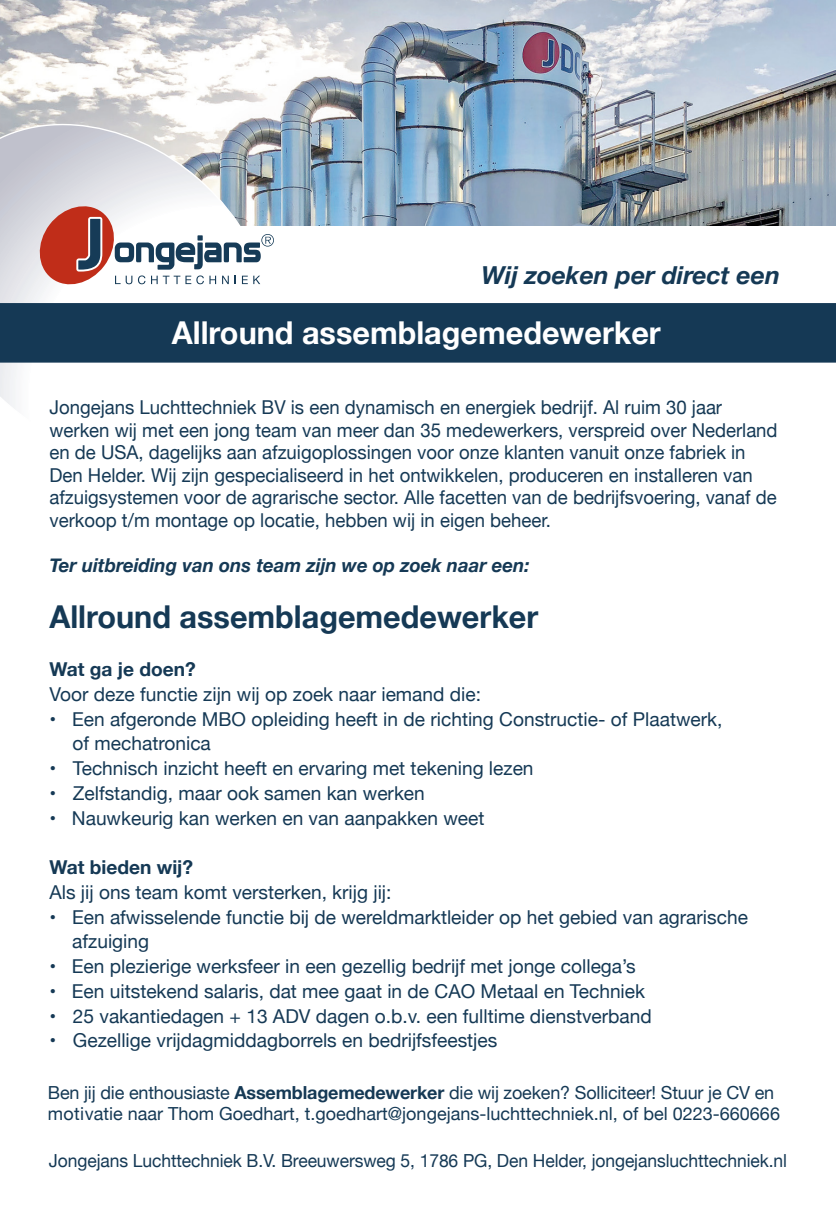
<style>
.page{position:relative;width:836px;height:1212px;background:#fff}
.page>*{position:absolute;margin:0;border:0;box-sizing:border-box;transform-origin:0 0}
.t1{font:700 31.5px "Helvetica Neue";color:#fff}
.t2{font:700 31.5px "Helvetica Neue";color:#153955}
.t3{font:italic 700 24.75px "Helvetica Neue";color:#153955}
.t4{font:19.12px/22.5px "Helvetica Neue";color:#153955}
.t5{font:italic 700 19.12px "Helvetica Neue";color:#153955}
.t6{font:700 19.12px "Helvetica Neue";color:#153955}
.t7{font:18px/21.4px "Helvetica Neue";letter-spacing:-.005em;color:#153955}
.s1{font-weight:700}
</style>
<div class="page">
<img style="left:0;top:0;width:836px;height:226px">
<svg style="left:0;top:105px;width:298px;height:304px"></svg>
<svg style="left:36px;top:201px;width:238px;height:89px"></svg>
<div style="left:0;top:303px;width:836px;height:60px;background:#153955"></div>
<p class="t3" style="left:481px;top:256px;width:300px">Wij zoeken per direct een</p>
<p class="t1" style="left:172px;top:308px;width:490px">Allround assemblagemedewerker</p>
<p class="t4" style="left:49px;top:397px;width:729px">Jongejans Luchttechniek BV is een dynamisch en energiek bedrijf. Al ruim 30 jaar werken wij met een jong team van meer dan 35 medewerkers, verspreid over Nederland en de USA, dagelijks aan afzuigoplossingen voor onze klanten vanuit onze fabriek in Den Helder. Wij zijn gespecialiseerd in het ontwikkelen, produceren en installeren van afzuigsystemen voor de agrarische sector. Alle facetten van de bedrijfsvoering, vanaf de verkoop t/m montage op locatie, hebben wij in eigen beheer.</p>
<p class="t5" style="left:49px;top:550px;width:481px">Ter uitbreiding van ons team zijn we op zoek naar een:</p>
<p class="t2" style="left:49px;top:592px;width:490px">Allround assemblagemedewerker</p>
<p class="t6" style="left:49px;top:654px;width:148px">Wat ga je doen?</p>
<p class="t4" style="left:49px;top:684px;width:433px">Voor deze functie zijn wij op zoek naar iemand die:</p>
<p class="t4" style="left:73px;top:707px;width:651px;line-height:24.8px;text-indent:-23px">• Een afgeronde MBO opleiding heeft in de richting Constructie- of Plaatwerk, of mechatronica</p>
<p class="t4" style="left:49px;top:758px;width:485px">• Technisch inzicht heeft en ervaring met tekening lezen</p>
<p class="t4" style="left:49px;top:783px;width:377px">• Zelfstandig, maar ook samen kan werken</p>
<p class="t4" style="left:49px;top:808px;width:436px">• Nauwkeurig kan werken en van aanpakken weet</p>
<p class="t6" style="left:49px;top:852px;width:145px">Wat bieden wij?</p>
<p class="t4" style="left:49px;top:882px;width:343px">Als jij ons team komt versterken, krijg jij:</p>
<p class="t4" style="left:49px;top:907px;width:700px">• Een afwisselende functie bij de wereldmarktleider op het gebied van agrarische</p>
<p class="t4" style="left:72px;top:931px;width:78px">afzuiging</p>
<p class="t4" style="left:49px;top:956px;width:587px">• Een plezierige werksfeer in een gezellig bedrijf met jonge collega’s</p>
<p class="t4" style="left:49px;top:981px;width:597px">• Een uitstekend salaris, dat mee gaat in de CAO Metaal en Techniek</p>
<p class="t4" style="left:49px;top:1006px;width:604px">• 25 vakantiedagen + 13 ADV dagen o.b.v. een fulltime dienstverband</p>
<p class="t4" style="left:49px;top:1030px;width:449px">• Gezellige vrijdagmiddagborrels en bedrijfsfeestjes</p>
<p class="t7" style="left:48px;top:1083px;width:733px">Ben jij die enthousiaste <span class="s1">Assemblagemedewerker</span> die wij zoeken? Solliciteer! Stuur je CV en motivatie naar Thom Goedhart, t.goedhart@jongejans-luchttechniek.nl, of bel 0223-660666</p>
<p class="t7" style="left:49px;top:1150px;width:739px">Jongejans Luchttechniek B.V. Breeuwersweg 5, 1786 PG, Den Helder, jongejansluchttechniek.nl</p>
</div>
